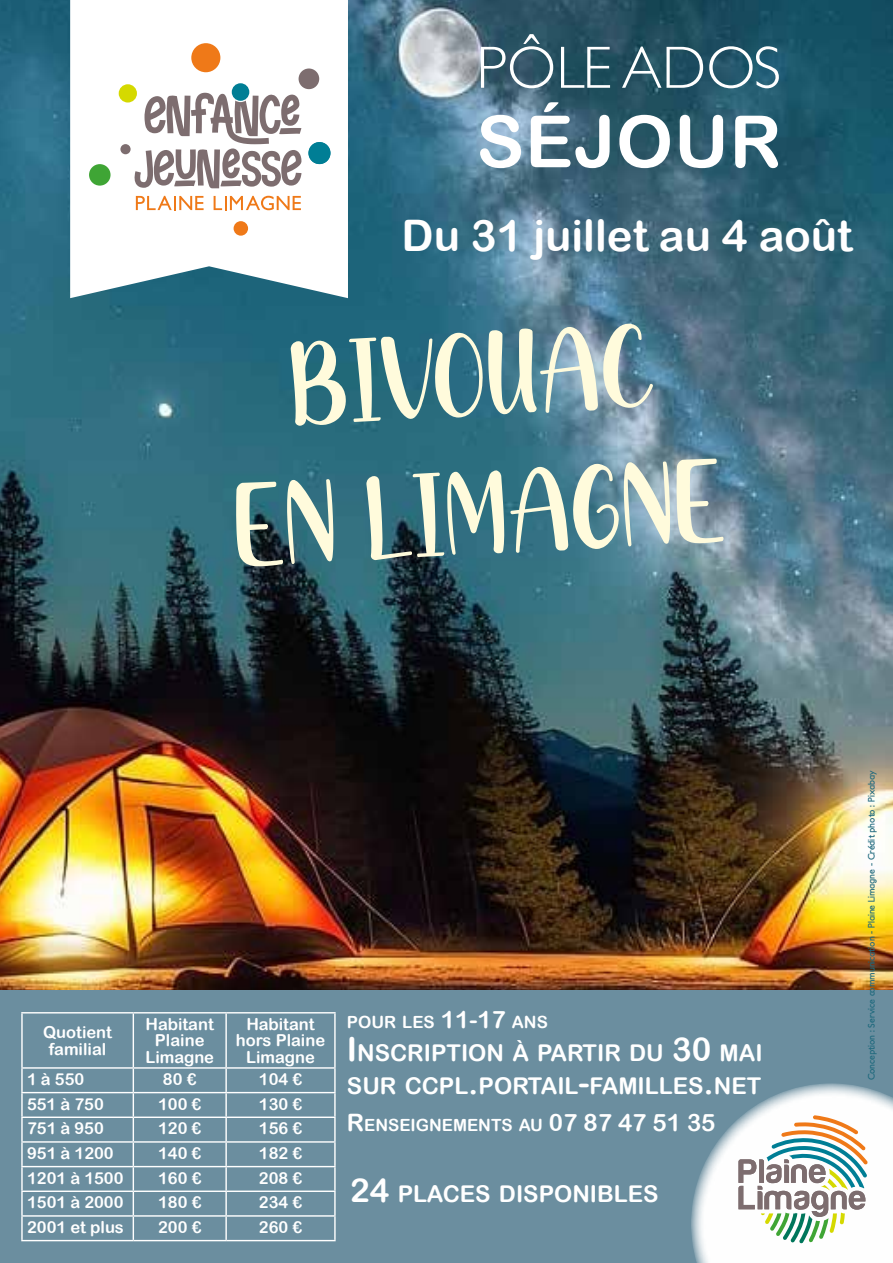
<style>
.page{position:relative;width:893px;height:1263px;background:#fff}
.page>*{position:absolute;margin:0;border:0;box-sizing:border-box;transform-origin:0 0}
.t1{font:114.45px/138.1px "Creamy Chocolate";color:#fffbdc;text-align:center}
.t2{font:72px "Arial Rounded MT Bold";letter-spacing:.01em;color:#fff}
.t3{font:300 60px "Petita";color:#fff}
.t4{font:43.5px "Arial Rounded MT Bold";color:#fff}
.t5{font:23.1px/33px "Arial Rounded MT Bold";color:#fff}
.t6{font:16.8px "Arial Rounded MT Bold";color:#fff}
.t7{font:16.5px/16.5px "Arial Rounded MT Bold";color:#fff;text-align:center}
.t8{font:700 9px "Petita";color:#1f697d}
.s1{font-size:24px}
.s2{font-size:33px}
</style>
<div class="page">
<img style="left:0;top:0;width:893px;height:991px">
<div style="left:0;top:991px;width:893px;height:272px;background:#6b8e9f"></div>
<svg style="left:70px;top:0;width:278px;height:298px"></svg>
<div style="left:191px;top:43px;width:29px;height:29px;background:#ef7918;border-radius:50%"></div>
<div style="left:119px;top:84px;width:18px;height:19px;background:#d5d900;border-radius:50%"></div>
<div style="left:234px;top:221px;width:14px;height:15px;background:#ef7918;border-radius:50%"></div>
<div style="left:299px;top:68px;width:20px;height:21px;background:#7d6d6f;border-radius:50%"></div>
<div style="left:120px;top:144px;width:11px;height:10px;background:#7d6d6f;border-radius:50%"></div>
<div style="left:89px;top:164px;width:22px;height:22px;background:#3fa535;border-radius:50%"></div>
<svg style="left:136px;top:196px;width:68px;height:14px"></svg>
<svg style="left:214px;top:196px;width:87px;height:14px"></svg>
<div style="left:232px;top:83px;width:17px;height:18px;background:#007e95;border-radius:50%"></div>
<svg style="left:134px;top:93px;width:167px;height:95px"></svg>
<div style="left:308px;top:142px;width:22px;height:22px;background:#007e95;border-radius:50%"></div>
<hr style="left:21px;top:1012px;width:112px;height:1px;background:#fff">
<hr style="left:21px;top:1013px;width:2px;height:54px;background:#fff">
<hr style="left:133px;top:1012px;width:93px;height:1px;background:#fff">
<hr style="left:133px;top:1013px;width:1px;height:54px;background:#fff">
<hr style="left:226px;top:1012px;width:110px;height:1px;background:#fff">
<hr style="left:225px;top:1013px;width:2px;height:54px;background:#fff">
<hr style="left:334px;top:1013px;width:2px;height:54px;background:#fff">
<hr style="left:21px;top:1067px;width:112px;height:2px;background:#fff">
<hr style="left:21px;top:1069px;width:2px;height:23px;background:#fff">
<hr style="left:133px;top:1067px;width:93px;height:2px;background:#fff">
<hr style="left:226px;top:1067px;width:110px;height:2px;background:#fff">
<hr style="left:225px;top:1069px;width:2px;height:23px;background:#fff">
<hr style="left:334px;top:1069px;width:2px;height:23px;background:#fff">
<hr style="left:21px;top:1092px;width:112px;height:1px;background:#fff">
<hr style="left:21px;top:1093px;width:2px;height:23px;background:#fff">
<hr style="left:133px;top:1092px;width:93px;height:1px;background:#fff">
<hr style="left:226px;top:1092px;width:110px;height:1px;background:#fff">
<hr style="left:225px;top:1093px;width:2px;height:23px;background:#fff">
<hr style="left:334px;top:1093px;width:2px;height:23px;background:#fff">
<hr style="left:21px;top:1116px;width:112px;height:2px;background:#fff">
<hr style="left:21px;top:1118px;width:2px;height:23px;background:#fff">
<hr style="left:133px;top:1116px;width:93px;height:2px;background:#fff">
<hr style="left:226px;top:1116px;width:110px;height:2px;background:#fff">
<hr style="left:225px;top:1118px;width:2px;height:23px;background:#fff">
<hr style="left:334px;top:1118px;width:2px;height:23px;background:#fff">
<hr style="left:21px;top:1141px;width:112px;height:2px;background:#fff">
<hr style="left:21px;top:1143px;width:2px;height:23px;background:#fff">
<hr style="left:133px;top:1141px;width:93px;height:2px;background:#fff">
<hr style="left:226px;top:1141px;width:110px;height:2px;background:#fff">
<hr style="left:225px;top:1143px;width:2px;height:23px;background:#fff">
<hr style="left:334px;top:1143px;width:2px;height:23px;background:#fff">
<hr style="left:21px;top:1166px;width:112px;height:1px;background:#fff">
<hr style="left:21px;top:1167px;width:2px;height:23px;background:#fff">
<hr style="left:133px;top:1166px;width:93px;height:1px;background:#fff">
<hr style="left:226px;top:1166px;width:110px;height:1px;background:#fff">
<hr style="left:225px;top:1167px;width:2px;height:23px;background:#fff">
<hr style="left:334px;top:1167px;width:2px;height:23px;background:#fff">
<hr style="left:21px;top:1190px;width:112px;height:2px;background:#fff">
<hr style="left:21px;top:1192px;width:2px;height:23px;background:#fff">
<hr style="left:133px;top:1190px;width:93px;height:2px;background:#fff">
<hr style="left:226px;top:1190px;width:110px;height:2px;background:#fff">
<hr style="left:225px;top:1192px;width:2px;height:23px;background:#fff">
<hr style="left:334px;top:1192px;width:2px;height:23px;background:#fff">
<hr style="left:21px;top:1215px;width:112px;height:1px;background:#fff">
<hr style="left:21px;top:1216px;width:2px;height:24px;background:#fff">
<hr style="left:133px;top:1215px;width:93px;height:1px;background:#fff">
<svg style="left:133px;top:1069px;width:1px;height:171px"></svg>
<hr style="left:226px;top:1215px;width:110px;height:1px;background:#fff">
<hr style="left:225px;top:1216px;width:2px;height:24px;background:#fff">
<hr style="left:334px;top:1216px;width:2px;height:24px;background:#fff">
<hr style="left:21px;top:1240px;width:112px;height:1px;background:#fff">
<hr style="left:133px;top:1240px;width:93px;height:1px;background:#fff">
<hr style="left:226px;top:1240px;width:110px;height:1px;background:#fff">
<svg style="left:691px;top:1083px;width:202px;height:180px;background:#cfd7d5"></svg>
<h3 class="t3" style="left:476px;top:33px;width:307px">PÔLE ADOS</h3>
<h2 class="t2" style="left:476px;top:99px;width:307px">SÉJOUR</h2>
<h3 class="t4" style="left:402px;top:209px;width:452px">Du 31 juillet au 4 août</h3>
<h1 class="t1" style="left:226px;top:326px;width:493px;rotate:-3deg">BIVOUAC<br>EN LIMAGNE</h1>
<p class="t7" style="left:43px;top:1024px;width:70px">Quotient familial</p>
<p class="t7" style="left:145px;top:1015px;width:70px">Habitant<br>Plaine<br>Limagne</p>
<p class="t7" style="left:236px;top:1015px;width:91px">Habitant hors Plaine<br>Limagne</p>
<p class="t7" style="left:27px;top:1071px;width:59px">1 à 550</p>
<p class="t7" style="left:163px;top:1071px;width:35px">80 €</p>
<p class="t7" style="left:259px;top:1071px;width:45px">104 €</p>
<p class="t7" style="left:27px;top:1095px;width:78px">551 à 750</p>
<p class="t7" style="left:158px;top:1095px;width:45px">100 €</p>
<p class="t7" style="left:259px;top:1095px;width:45px">130 €</p>
<p class="t7" style="left:27px;top:1120px;width:78px">751 à 950</p>
<p class="t7" style="left:158px;top:1120px;width:45px">120 €</p>
<p class="t7" style="left:259px;top:1120px;width:45px">156 €</p>
<p class="t7" style="left:27px;top:1145px;width:88px">951 à 1200</p>
<p class="t7" style="left:158px;top:1145px;width:45px">140 €</p>
<p class="t7" style="left:259px;top:1145px;width:45px">182 €</p>
<p class="t7" style="left:27px;top:1169px;width:98px">1201 à 1500</p>
<p class="t7" style="left:158px;top:1169px;width:45px">160 €</p>
<p class="t7" style="left:259px;top:1169px;width:45px">208 €</p>
<p class="t7" style="left:27px;top:1194px;width:98px">1501 à 2000</p>
<p class="t7" style="left:158px;top:1194px;width:45px">180 €</p>
<p class="t7" style="left:259px;top:1194px;width:45px">234 €</p>
<p class="t7" style="left:27px;top:1219px;width:98px">2001 et plus</p>
<p class="t7" style="left:158px;top:1219px;width:45px">200 €</p>
<p class="t7" style="left:259px;top:1219px;width:45px">260 €</p>
<p class="t6" style="left:347px;top:1012px;width:203px">POUR LES <span class="s1">11-17</span> ANS</p>
<h3 class="t5" style="left:347px;top:1036px;width:416px"><span class="s2">I</span>NSCRI PTION À PARTI R DU <span class="s2">30</span> MAI<br>SUR CCPL<span class="s2">.</span>PORTAI L<span class="s2">-</span>FAMI LLES<span class="s2">.</span>NET</h3>
<p class="t6" style="left:347px;top:1115px;width:370px"><span class="s1">R</span>ENSEIGNEMENTS AU <span class="s1">07 87 47 51 35</span></p>
<h3 class="t5" style="left:350px;top:1177px;width:310px"><span class="s2">24</span> PLACES DISPONI BLES</h3>
<p class="t8" style="left:866px;top:1080px;width:311px;rotate:-90deg">Conception : Service communication - Plaine Limagne - Crédit photo : Pixabay</p>
</div>
